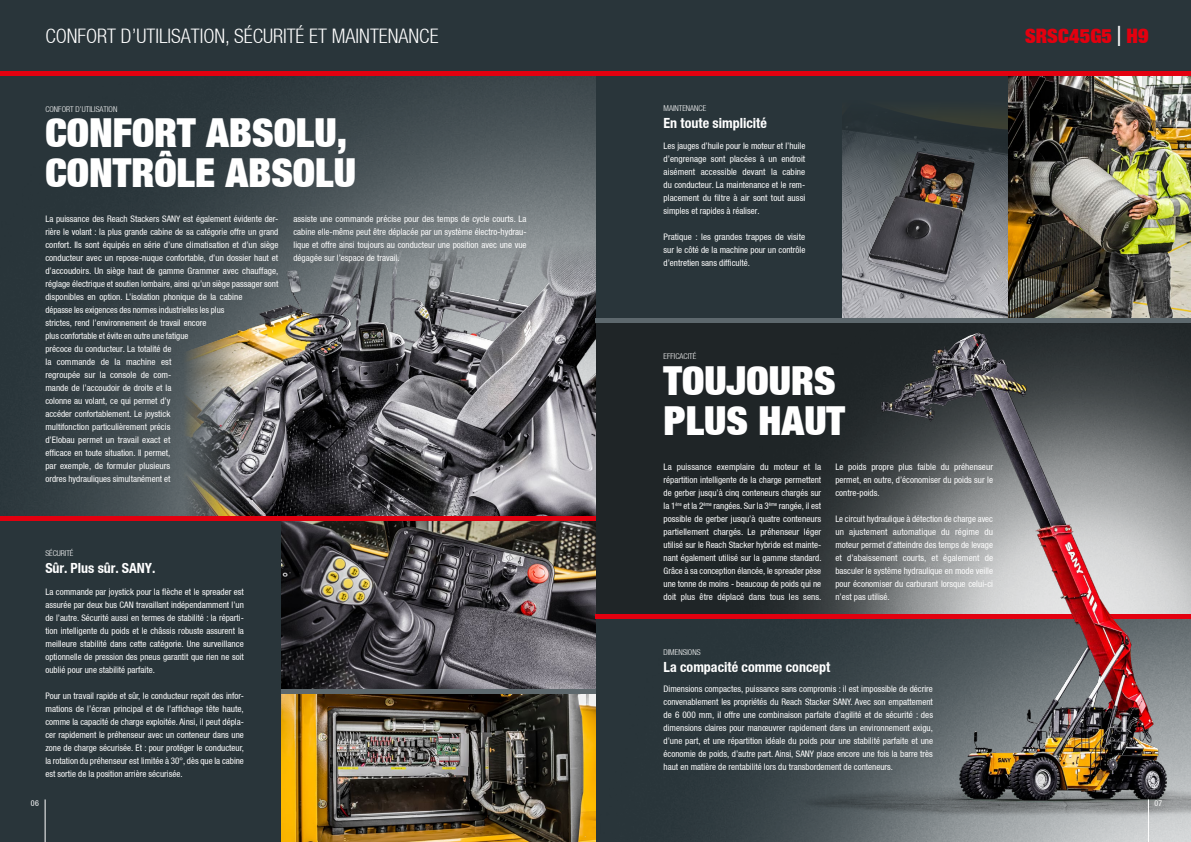
<style>
.page{position:relative;width:1191px;height:842px;background:#fff}
.page>*{position:absolute;margin:0;border:0;box-sizing:border-box;transform-origin:0 0}
.t1{font:900 40px/40px "Context Reprise Extra Black S Si Extra";color:#fff}
.t2{font:700 20px "Context Reprise Light Cond S Si";color:#fff}
.t3{font:900 20px "Context Reprise Extra Black S Si Extra";letter-spacing:.005em;color:#e3000f}
.t4{font:700 condensed 14px "Context Reprise Condensed S Si";color:#fff}
.t5{font:9px/13px "Context Reprise Condensed S Si Condensed";color:#fff;text-align:justify}
.t6{font:700 8px "Context Reprise Light Cond S Si";color:#fff}
.t7{font:8px "Context Reprise Condensed S Si Condensed";color:#fff}
.s1{font-size:28px;color:#fff}
</style>
<div class="page">
<div style="left:595px;top:75px;width:596px;height:243px;background:#29353a"></div>
<div style="left:0;top:0;width:1191px;height:71px;background:#29353a"></div>
<img style="left:0;top:75px;width:595px;height:441px">
<div style="left:0;top:520px;width:595px;height:322px;background:#29353a"></div>
<img style="left:595px;top:619px;width:596px;height:223px">
<div style="left:595px;top:322px;width:174px;height:292px;background:#1f2527"></div>
<img style="left:182px;top:245px;width:413px;height:271px">
<img style="left:281px;top:693px;width:314px;height:149px">
<img style="left:281px;top:520px;width:314px;height:169px">
<img style="left:842px;top:113px;width:166px;height:148px">
<img style="left:1008px;top:75px;width:183px;height:186px">
<hr style="left:0;top:71px;width:1191px;height:4px;background:#e3000f">
<hr style="left:0;top:516px;width:595px;height:4px;background:#e3000f">
<hr style="left:595px;top:318px;width:596px;height:4px;background:#5d686d">
<div style="left:595px;top:614px;width:596px;height:5px;background:#e3000f"></div>
<img style="left:867px;top:152px;width:107px;height:109px">
<hr style="left:281px;top:689px;width:314px;height:4px;background:#5d686d">
<img style="left:769px;top:261px;width:422px;height:561px">
<hr style="left:1148px;top:799px;width:1px;height:43px;background:#fff">
<hr style="left:45px;top:799px;width:1px;height:43px;background:#fff">
<h2 class="t2" style="left:45px;top:25px;width:395px">CONFORT D’UTILISATION, SÉCURITÉ ET MAINTENANCE</h2>
<h2 class="t3" style="left:1025px;top:23px;width:125px">SRSC45G5 <span class="s1">|</span> H9</h2>
<p class="t6" style="left:45px;top:105px;width:73px">CONFORT D’UTILISATION</p>
<h1 class="t1" style="left:45px;top:112px;width:312px">CONFORT ABSOLU,<br>CONTRÔLE ABSOLU</h1>
<p class="t5" style="left:45px;top:213px;width:235px;text-align:left">La puissance des Reach Stackers SANY est également évidente der&shy;rière le volant : la plus grande cabine de sa catégorie offre un grand confort. Ils sont équipés en série d’une climatisation et d’un siège conducteur avec un repose-nuque confortable, d’un dossier haut et d’accoudoirs. Un siège haut de gamme Grammer avec chauffage, réglage électrique et soutien lombaire, ainsi qu’un siège passager sont disponibles en option. L’isolation phonique de la cabine<br>dépasse les exigences des normes industrielles les plus<br>strictes, rend l’environnement de travail encore<br>plus confortable et évite en outre une fatigue<br>précoce du conducteur. La totalité de<br>la commande de la machine est<br>regroupée sur la console de com-<br>mande de l’accoudoir de droite et la<br>colonne au volant, ce qui permet d’y<br>accéder confortablement. Le joystick<br>multifonction particulièrement précis<br>d’Elobau permet un travail exact et<br>efficace en toute situation. Il permet,<br>par exemple, de formuler plusieurs<br>ordres hydrauliques simultanément et</p>
<p class="t5" style="left:293px;top:213px;width:235px">assiste une commande précise pour des temps de cycle courts. La cabine elle-même peut être déplacée par un système électro-hydrau&shy;lique et offre ainsi toujours au conducteur une position avec une vue dégagée sur l’espace de travail.</p>
<p class="t6" style="left:45px;top:549px;width:30px">SÉCURITÉ</p>
<h3 class="t4" style="left:45px;top:559px;width:112px">Sûr. Plus sûr. SANY.</h3>
<p class="t5" style="left:45px;top:585px;width:200px">La commande par joystick pour la flèche et le spreader est assurée par deux bus CAN travaillant indépendamment l’un de l’autre. Sécurité aussi en termes de stabilité : la réparti&shy;tion intelligente du poids et le châssis robuste assurent la meilleure stabilité dans cette catégorie. Une surveillance optionnelle de pression des pneus garantit que rien ne soit oublié pour une stabilité parfaite.</p>
<p class="t5" style="left:45px;top:689px;width:200px">Pour un travail rapide et sûr, le conducteur reçoit des infor&shy;mations de l’écran principal et de l’affichage tête haute, comme la capacité de charge exploitée. Ainsi, il peut dépla&shy;cer rapidement le préhenseur avec un conteneur dans une zone de charge sécurisée. Et : pour protéger le conducteur, la rotation du préhenseur est limitée à 30°, dès que la cabine est sortie de la position arrière sécurisée.</p>
<p class="t6" style="left:663px;top:104px;width:44px">MAINTENANCE</p>
<h3 class="t4" style="left:663px;top:114px;width:105px">En toute simplicité</h3>
<p class="t5" style="left:663px;top:140px;width:143px">Les jauges d’huile pour le moteur et l’huile d’engrenage sont placées à un endroit aisément accessible devant la cabine du conducteur. La maintenance et le rem&shy;placement du filtre à air sont tout aussi simples et rapides à réaliser.</p>
<p class="t5" style="left:663px;top:231px;width:143px">Pratique : les grandes trappes de visite sur le côté de la machine pour un contrôle d’entretien sans difficulté.</p>
<p class="t6" style="left:663px;top:352px;width:34px">EFFICACITÉ</p>
<h1 class="t1" style="left:663px;top:359px;width:183px">TOUJOURS<br>PLUS HAUT</h1>
<p class="t5" style="left:663px;top:460px;width:159px">La puissance exemplaire du moteur et la répartition intelligente de la charge permettent de gerber jusqu’à cinq conteneurs chargés sur la 1<sup>ère</sup> et la 2<sup>ème</sup> rangées. Sur la 3<sup>ème</sup> rangée, il est possible de gerber jusqu’à quatre conteneurs partiellement chargés. Le préhenseur léger utilisé sur le Reach Stacker hybride est mainte&shy;nant également utilisé sur la gamme standard.<br>Grâce à sa conception élancée, le spreader pèse une tonne de moins - beaucoup de poids qui ne doit plus être déplacé dans tous les sens.</p>
<p class="t5" style="left:835px;top:460px;width:159px">Le poids propre plus faible du préhenseur permet, en outre, d’économiser du poids sur le contre-poids.</p>
<p class="t5" style="left:835px;top:512px;width:159px">Le circuit hydraulique à détection de charge avec un ajustement automatique du régime du moteur permet d’atteindre des temps de levage et d’abaissement courts, et également de basculer le système hydraulique en mode veille pour économiser du carburant lorsque celui-ci n’est pas utilisé.</p>
<p class="t6" style="left:663px;top:648px;width:38px">DIMENSIONS</p>
<h3 class="t4" style="left:663px;top:658px;width:168px">La compacité comme concept</h3>
<p class="t5" style="left:663px;top:683px;width:271px">Dimensions compactes, puissance sans compromis : il est impossible de décrire convenablement les propriétés du Reach Stacker SANY. Avec son empattement de 6 000 mm, il offre une combinaison parfaite d’agilité et de sécurité : des dimensions claires pour manœuvrer rapidement dans un environnement exigu, d’une part, et une répartition idéale du poids pour une stabilité parfaite et une économie de poids, d’autre part. Ainsi, SANY place encore une fois la barre très haut en matière de rentabilité lors du transbordement de conteneurs.</p>
<p class="t7" style="left:31px;top:798px;width:10px">06</p>
<p class="t7" style="left:1154px;top:798px;width:9px">07</p>
</div>
